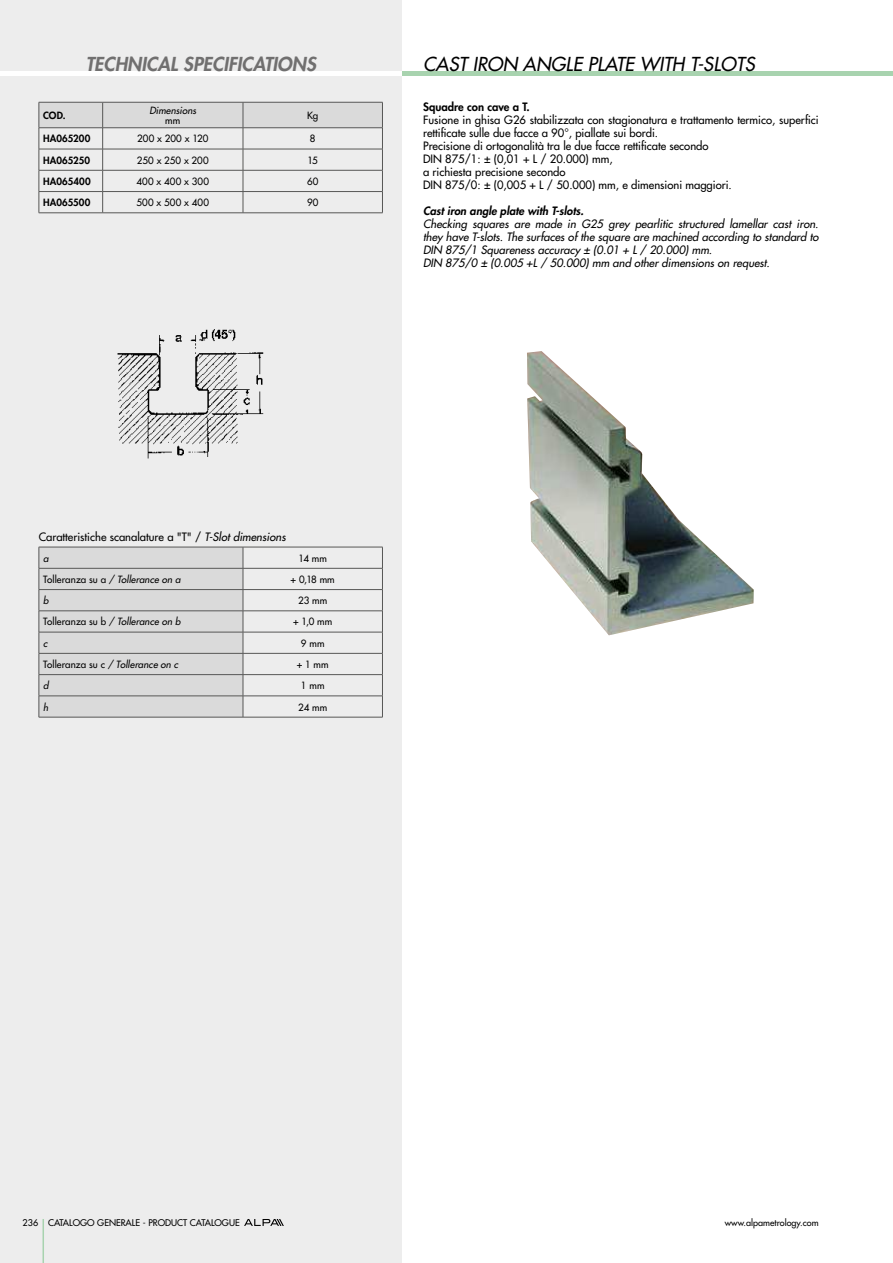
<style>
.page{position:relative;width:893px;height:1263px;background:#fff}
.page>*{position:absolute;margin:0;border:0;box-sizing:border-box;transform-origin:0 0}
.t1{font:italic 500 18.75px "Futura Std";color:#000}
.t2{font:italic 800 18.75px "Futura Std";color:#706f6f}
.t3{font:500 11.25px/12.9px "Futura Std";color:#000}
.t4{font:italic 500 11.25px/12.9px "Futura Std";color:#000}
.t5{font:italic 800 11.25px "Futura Std";color:#000}
.t6{font:800 11.25px "Futura Std";color:#000}
.t7{font:italic 500 9.75px "Futura Std";letter-spacing:.005em;color:#000}
.t8{font:500 9.75px "Futura Std";letter-spacing:.005em;color:#000}
.t9{font:800 9.75px "Futura Std";letter-spacing:.005em;color:#000}
.t10{font:500 9px "Futura Std";color:#000}
.s1{font-style:italic}
.s2{font-style:normal}
</style>
<div class="page">
<div style="left:0;top:0;width:402px;height:1263px;background:#ededed"></div>
<hr style="left:402px;top:71px;width:491px;height:4px;background:#a8d3af">
<hr style="left:0;top:71px;width:402px;height:4px;background:#fff">
<svg style="left:244px;top:1219px;width:40px;height:7px"></svg>
<hr style="left:43px;top:1219px;width:1px;height:44px;background:#a8d3af">
<img style="left:527px;top:351px;width:227px;height:284px">
<svg style="left:39px;top:102px;width:344px;height:111px"></svg>
<hr style="left:39px;top:127px;width:64px;height:1px;background:#575756">
<hr style="left:103px;top:127px;width:140px;height:1px;background:#575756">
<hr style="left:243px;top:127px;width:140px;height:1px;background:#575756">
<hr style="left:39px;top:149px;width:64px;height:1px;background:#575756">
<hr style="left:103px;top:149px;width:140px;height:1px;background:#575756">
<hr style="left:243px;top:149px;width:140px;height:1px;background:#575756">
<hr style="left:39px;top:170px;width:64px;height:1px;background:#575756">
<hr style="left:103px;top:170px;width:140px;height:1px;background:#575756">
<hr style="left:243px;top:170px;width:140px;height:1px;background:#575756">
<hr style="left:39px;top:191px;width:64px;height:1px;background:#575756">
<hr style="left:103px;top:191px;width:140px;height:1px;background:#575756">
<hr style="left:243px;top:191px;width:140px;height:1px;background:#575756">
<hr style="left:39px;top:213px;width:64px;height:1px;background:#575756">
<hr style="left:103px;top:213px;width:140px;height:1px;background:#575756">
<hr style="left:243px;top:213px;width:140px;height:1px;background:#575756">
<svg style="left:382px;top:548px;width:1px;height:169px"></svg>
<div style="left:39px;top:548px;width:205px;height:169px;background:#dadada"></div>
<hr style="left:39px;top:547px;width:204px;height:1px;background:#575756">
<hr style="left:243px;top:547px;width:140px;height:1px;background:#575756">
<hr style="left:39px;top:568px;width:204px;height:1px;background:#575756">
<hr style="left:243px;top:568px;width:140px;height:1px;background:#575756">
<hr style="left:39px;top:589px;width:204px;height:1px;background:#575756">
<hr style="left:243px;top:589px;width:140px;height:1px;background:#575756">
<hr style="left:39px;top:611px;width:204px;height:1px;background:#575756">
<hr style="left:243px;top:611px;width:140px;height:1px;background:#575756">
<hr style="left:39px;top:632px;width:204px;height:1px;background:#575756">
<hr style="left:243px;top:632px;width:140px;height:1px;background:#575756">
<hr style="left:39px;top:653px;width:204px;height:1px;background:#575756">
<hr style="left:243px;top:653px;width:140px;height:1px;background:#575756">
<hr style="left:39px;top:674px;width:204px;height:1px;background:#575756">
<hr style="left:243px;top:674px;width:140px;height:1px;background:#575756">
<hr style="left:39px;top:696px;width:204px;height:1px;background:#575756">
<hr style="left:243px;top:696px;width:140px;height:1px;background:#575756">
<hr style="left:39px;top:717px;width:204px;height:1px;background:#575756">
<hr style="left:243px;top:717px;width:140px;height:1px;background:#575756">
<img style="left:117px;top:329px;width:147px;height:130px">
<h1 class="t2" style="left:86px;top:52px;width:232px">TECHNICAL SPECIFICATIONS</h1>
<h1 class="t1" style="left:423px;top:52px;width:333px">Cast iron angle plate with T-slots</h1>
<p class="t6" style="left:423px;top:100px;width:108px">Squadre con cave a T.</p>
<p class="t3" style="left:423px;top:114px;width:397px">Fusione in ghisa G26 stabilizzata con stagionatura e trattamento termico, superfici rettificate sulle due facce a 90°, piallate sui bordi.<br>Precisione di ortogonalità tra le due facce rettificate secondo<br>DIN 875/1: ± (0,01 + L / 20.000) mm,<br>a richiesta precisione secondo<br>DIN 875/0: ± (0,005 + L / 50.000) mm, e dimensioni maggiori.</p>
<p class="t5" style="left:423px;top:204px;width:162px">Cast iron angle plate with T-slots.</p>
<p class="t4" style="left:423px;top:217px;width:397px">Checking squares are made in G25 grey pearlitic structured lamellar cast iron. they have T-slots. The surfaces of the square are machined according to standard to DIN 875/1 Squareness accuracy ± (0.01 + L / 20.000) mm.<br>DIN 875/0 ± (0.005 +L / 50.000) mm and other dimensions on request.</p>
<p class="t7" style="left:149px;top:104px;width:48px">Dimensions</p>
<p class="t8" style="left:165px;top:115px;width:17px">mm</p>
<p class="t9" style="left:43px;top:109px;width:24px">COD.</p>
<p class="t8" style="left:307px;top:109px;width:13px">Kg</p>
<p class="t9" style="left:43px;top:133px;width:49px">HA065200</p>
<p class="t8" style="left:137px;top:133px;width:73px">200 x 200 x 120</p>
<p class="t8" style="left:310px;top:133px;width:7px">8</p>
<p class="t9" style="left:43px;top:154px;width:48px">HA065250</p>
<p class="t8" style="left:137px;top:154px;width:73px">250 x 250 x 200</p>
<p class="t8" style="left:307px;top:154px;width:12px">15</p>
<p class="t9" style="left:43px;top:175px;width:49px">HA065400</p>
<p class="t8" style="left:137px;top:175px;width:74px">400 x 400 x 300</p>
<p class="t8" style="left:307px;top:175px;width:13px">60</p>
<p class="t9" style="left:43px;top:196px;width:49px">HA065500</p>
<p class="t8" style="left:137px;top:196px;width:74px">500 x 500 x 400</p>
<p class="t8" style="left:307px;top:196px;width:13px">90</p>
<p class="t3" style="left:39px;top:530px;width:249px">Caratteristiche scanalature a "T" / <span class="s1">T-Slot dimensions</span></p>
<p class="t7" style="left:43px;top:552px;width:7px">a</p>
<p class="t8" style="left:299px;top:552px;width:30px">14 mm</p>
<p class="t7" style="left:43px;top:573px;width:139px"><span class="s2">Tolleranza su a</span> / Tollerance on a</p>
<p class="t8" style="left:291px;top:573px;width:46px">+ 0,18 mm</p>
<p class="t7" style="left:43px;top:594px;width:7px">b</p>
<p class="t8" style="left:298px;top:594px;width:30px">23 mm</p>
<p class="t7" style="left:43px;top:616px;width:139px"><span class="s2">Tolleranza su b</span> / Tollerance on b</p>
<p class="t8" style="left:293px;top:616px;width:41px">+ 1,0 mm</p>
<p class="t7" style="left:43px;top:637px;width:6px">c</p>
<p class="t8" style="left:301px;top:637px;width:25px">9 mm</p>
<p class="t7" style="left:43px;top:658px;width:137px"><span class="s2">Tolleranza su c</span> / Tollerance on c</p>
<p class="t8" style="left:297px;top:658px;width:33px">+ 1 mm</p>
<p class="t7" style="left:43px;top:679px;width:8px">d</p>
<p class="t8" style="left:301px;top:679px;width:25px">1 mm</p>
<p class="t7" style="left:43px;top:701px;width:7px">h</p>
<p class="t8" style="left:298px;top:701px;width:31px">24 mm</p>
<p class="t10" style="left:23px;top:1217px;width:219px">236 CATALOGO GENERALE - PRODUCT CATALOGUE</p>
<p class="t10" style="left:725px;top:1217px;width:95px">www.alpametrology.com</p>
</div>
